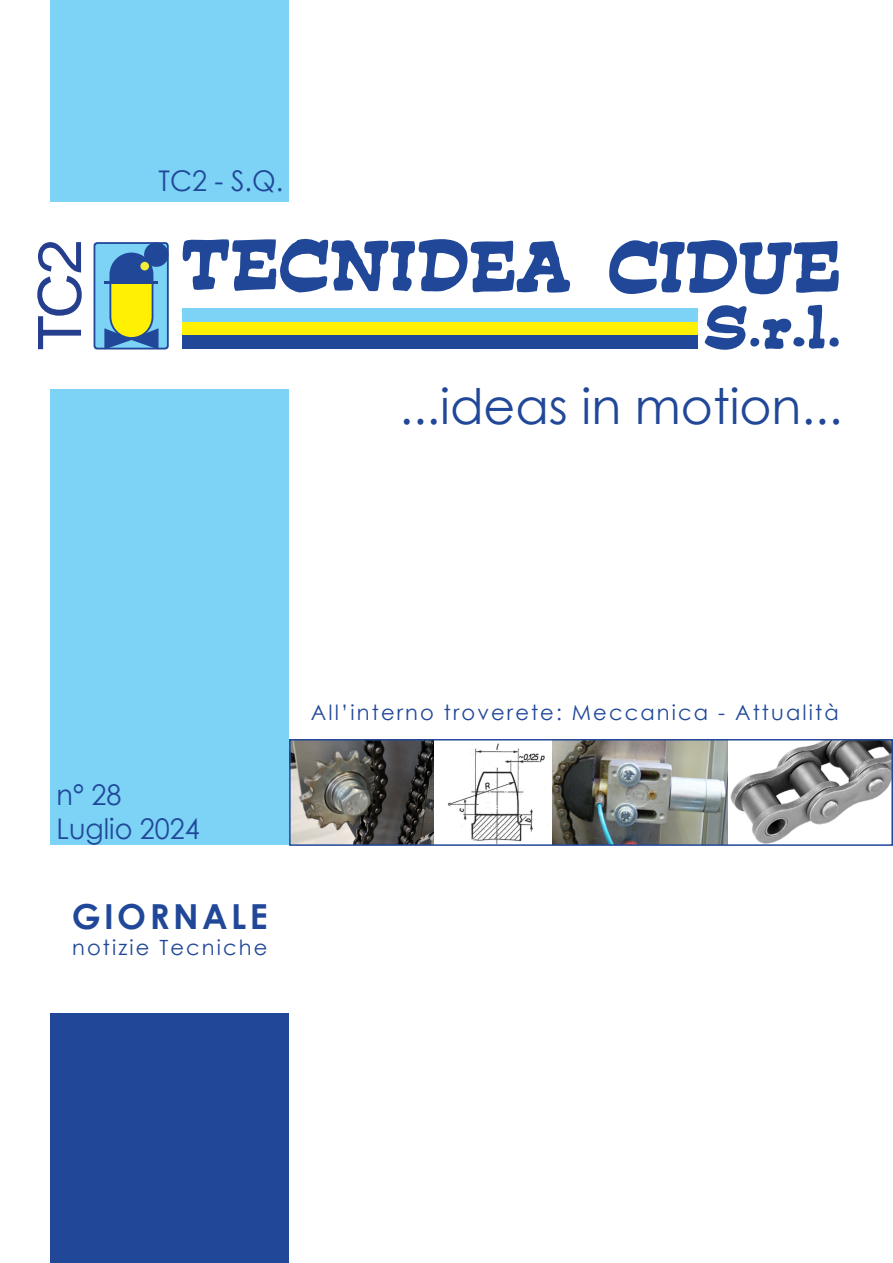
<style>
.page{position:relative;width:893px;height:1263px;background:#fff}
.page>*{position:absolute;margin:0;border:0;box-sizing:border-box;transform-origin:0 0}
.t1{font:49.05px "Century Gothic";color:#214898}
.t2{font:700 34.5px "Century Gothic";letter-spacing:.1em;color:#214898}
.t3{font:28.5px "Century Gothic";color:#214898;scale:.95 1}
.t4{font:21px "Century Gothic";letter-spacing:.1em;color:#214898}
</style>
<div class="page">
<div style="left:50px;top:389px;width:239px;height:456px;background:#7cd3f6"></div>
<div style="left:50px;top:1013px;width:239px;height:250px;background:#214898"></div>
<svg style="left:94px;top:242px;width:75px;height:107px"></svg>
<div style="left:140px;top:262px;width:9px;height:8px;background:#f4ed38;border-radius:50%"></div>
<hr style="left:105px;top:281px;width:53px;height:2px;background:#214898">
<svg style="left:182px;top:238px;width:389px;height:55px"></svg>
<svg style="left:609px;top:240px;width:230px;height:55px"></svg>
<svg style="left:704px;top:304px;width:135px;height:46px"></svg>
<div style="left:183px;top:308px;width:515px;height:14px;background:#7cd3f6"></div>
<div style="left:183px;top:322px;width:515px;height:14px;background:#fff101"></div>
<div style="left:183px;top:336px;width:515px;height:13px;background:#214898"></div>
<svg style="left:37px;top:242px;width:45px;height:108px"></svg>
<div style="left:50px;top:0;width:239px;height:202px;background:#7cd3f6"></div>
<img style="left:292px;top:742px;width:141px;height:101px">
<img style="left:447px;top:743px;width:102px;height:100px">
<img style="left:553px;top:742px;width:337px;height:101px">
<div style="left:289px;top:739px;width:604px;height:107px;border:2px solid #214898"></div>
<p class="t3" style="left:159px;top:161px;width:133px">TC2 - S.Q.</p>
<p class="t1" style="left:399px;top:372px;width:444px">...ideas in motion...</p>
<p class="t3" style="left:57px;top:774px;width:70px">n° 28</p>
<p class="t3" style="left:57px;top:809px;width:152px">Luglio 2024</p>
<p class="t2" style="left:72px;top:891px;width:197px">GIORNALE</p>
<p class="t4" style="left:72px;top:932px;width:197px">notizie Tecniche</p>
<p class="t4" style="left:311px;top:698px;width:529px">All’interno troverete: Meccanica - Attualità</p>
</div>
